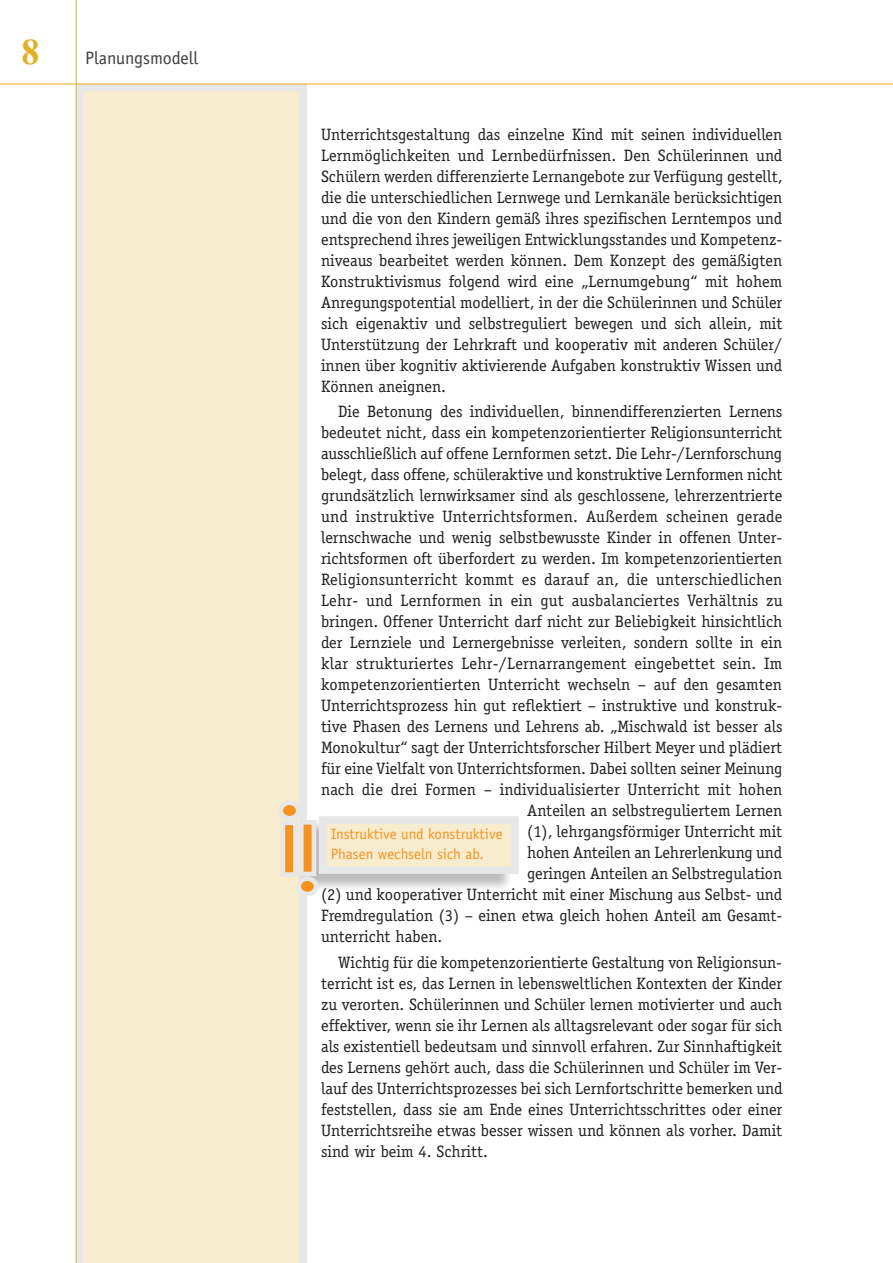
<style>
.page{position:relative;width:893px;height:1263px;background:#fff}
.page>*{position:absolute;margin:0;border:0;box-sizing:border-box;transform-origin:0 0}
.t1{font:700 36px "Times New Roman";color:#e4af21}
.t2{font:18px "Officina Sans";color:#3e3e3f}
.t3{font:16.5px/21px "Officina Serif";color:#231f20;text-align:justify}
.t4{font:16.5px "Officina Serif";letter-spacing:.02em;color:#231f20}
.t5{font:15px/19.8px "Officina Sans";color:#f7931d}
</style>
<div class="page">
<div style="left:77px;top:85px;width:230px;height:1178px;background:#f8ecce"></div>
<div style="left:297px;top:818px;width:216px;height:74px;background:#231f20;opacity:.3"></div>
<div style="left:323px;top:820px;width:192px;height:50px;background:#f8ecce"></div>
<div style="left:319px;top:816px;width:200px;height:58px;border:8px solid #e6e7e9"></div>
<div style="left:299px;top:820px;width:17px;height:56px;background:#f7931d;border:4px solid #e6e7e9"></div>
<svg style="left:299px;top:879px;width:17px;height:15px"></svg>
<div style="left:296px;top:876px;width:22px;height:20px;border:4px solid #e6e7e9;border-radius:50%"></div>
<div style="left:281px;top:821px;width:17px;height:56px;background:#f7931d;border:4px solid #e6e7e9"></div>
<svg style="left:281px;top:803px;width:17px;height:15px"></svg>
<div style="left:279px;top:800px;width:21px;height:20px;border:4px solid #e6e7e9;border-radius:50%"></div>
<hr style="left:0;top:84px;width:893px;height:1px;background:#e4af21">
<hr style="left:76px;top:0;width:1px;height:1263px;background:#e4af21">
<p class="t1" style="left:22px;top:27px;width:19px">8</p>
<p class="t2" style="left:85px;top:48px;width:115px">Planungsmodell</p>
<p class="t3" style="left:321px;top:124px;width:463px">Unterrichtsgestaltung das einzelne Kind mit seinen individuellen Lernmöglichkeiten und Lernbedürfnissen. Den Schülerinnen und Schülern werden differenzierte Lernangebote zur Verfügung gestellt, die die unterschiedlichen Lernwege und Lernkanäle berücksichtigen und die von den Kindern gemäß ihres spezifischen Lerntempos und entsprechend ihres jeweiligen Entwicklungsstandes und Kompetenz&shy;niveaus bearbeitet werden können. Dem Konzept des gemäßigten Konstruktivismus folgend wird eine „Lernumgebung“ mit hohem Anregungspotential modelliert, in der die Schülerinnen und Schüler sich eigenaktiv und selbstreguliert bewegen und sich allein, mit Unterstützung der Lehrkraft und kooperativ mit anderen Schüler/ innen über kognitiv aktivierende Aufgaben konstruktiv Wissen und Können aneignen.</p>
<p class="t3" style="left:338px;top:401px;width:446px">Die Betonung des individuellen, binnendifferenzierten Lernens</p>
<p class="t3" style="left:321px;top:422px;width:463px">bedeutet nicht, dass ein kompetenzorientierter Religionsunterricht</p>
<p class="t3" style="left:321px;top:443px;width:463px">ausschließlich auf offene Lernformen setzt. Die Lehr-/Lernforschung</p>
<p class="t3" style="left:321px;top:464px;width:463px">belegt, dass offene, schüleraktive und konstruktive Lernformen nicht</p>
<p class="t3" style="left:321px;top:485px;width:463px">grundsätzlich lernwirksamer sind als geschlossene, lehrerzentrierte</p>
<p class="t4" style="left:321px;top:507px;width:463px">und instruktive Unterrichtsformen. Außerdem scheinen gerade</p>
<p class="t3" style="left:321px;top:527px;width:463px">lernschwache und wenig selbstbewusste Kinder in offenen Unter-</p>
<p class="t3" style="left:321px;top:548px;width:463px">richtsformen oft überfordert zu werden. Im kompetenzorientierten</p>
<p class="t3" style="left:321px;top:569px;width:463px">Religionsunterricht kommt es darauf an, die unterschiedlichen</p>
<p class="t3" style="left:321px;top:590px;width:463px">Lehr- und Lernformen in ein gut ausbalanciertes Verhältnis zu</p>
<p class="t3" style="left:321px;top:611px;width:463px">bringen. Offener Unterricht darf nicht zur Beliebigkeit hinsichtlich</p>
<p class="t3" style="left:321px;top:632px;width:463px">der Lernziele und Lernergebnisse verleiten, sondern sollte in ein</p>
<p class="t3" style="left:321px;top:653px;width:463px">klar strukturiertes Lehr-/Lernarrangement eingebettet sein. Im</p>
<p class="t3" style="left:321px;top:674px;width:462px">kompetenzorientierten Unterricht wechseln – auf den gesamten</p>
<p class="t3" style="left:321px;top:695px;width:463px">Unterrichtsprozess hin gut reflektiert – instruktive und konstruk-</p>
<p class="t3" style="left:321px;top:716px;width:463px">tive Phasen des Lernens und Lehrens ab. „Mischwald ist besser als</p>
<p class="t3" style="left:321px;top:737px;width:463px">Monokultur“ sagt der Unterrichtsforscher Hilbert Meyer und plädiert</p>
<p class="t3" style="left:321px;top:758px;width:463px">für eine Vielfalt von Unterrichtsformen. Dabei sollten seiner Meinung</p>
<p class="t3" style="left:321px;top:779px;width:463px">nach die drei Formen – individualisierter Unterricht mit hohen</p>
<p class="t3" style="left:527px;top:800px;width:257px">Anteilen an selbstreguliertem Lernen</p>
<p class="t3" style="left:527px;top:821px;width:257px">(1), lehrgangsförmiger Unterricht mit</p>
<p class="t3" style="left:527px;top:842px;width:257px">hohen Anteilen an Lehrerlenkung und</p>
<p class="t3" style="left:527px;top:863px;width:257px">geringen Anteilen an Selbstregulation</p>
<p class="t3" style="left:321px;top:884px;width:463px">(2) und kooperativer Unterricht mit einer Mischung aus Selbst- und</p>
<p class="t3" style="left:321px;top:905px;width:463px">Fremdregulation (3) – einen etwa gleich hohen Anteil am Gesamt-</p>
<p class="t3" style="left:321px;top:926px;width:123px">unterricht haben.</p>
<p class="t3" style="left:321px;top:952px;width:463px;text-indent:17px">Wichtig für die kompetenzorientierte Gestaltung von Religionsun&shy;terricht ist es, das Lernen in lebensweltlichen Kontexten der Kinder zu verorten. Schülerinnen und Schüler lernen motivierter und auch effektiver, wenn sie ihr Lernen als alltagsrelevant oder sogar für sich als existentiell bedeutsam und sinnvoll erfahren. Zur Sinnhaftigkeit des Lernens gehört auch, dass die Schülerinnen und Schüler im Ver&shy;lauf des Unterrichtsprozesses bei sich Lernfortschritte bemerken und feststellen, dass sie am Ende eines Unterrichtsschrittes oder einer Unterrichtsreihe etwas besser wissen und können als vorher. Damit sind wir beim 4. Schritt.</p>
<p class="t5" style="left:331px;top:824px;width:173px">Instruktive und konstruktive<br>Phasen wechseln sich ab.</p>
</div>
